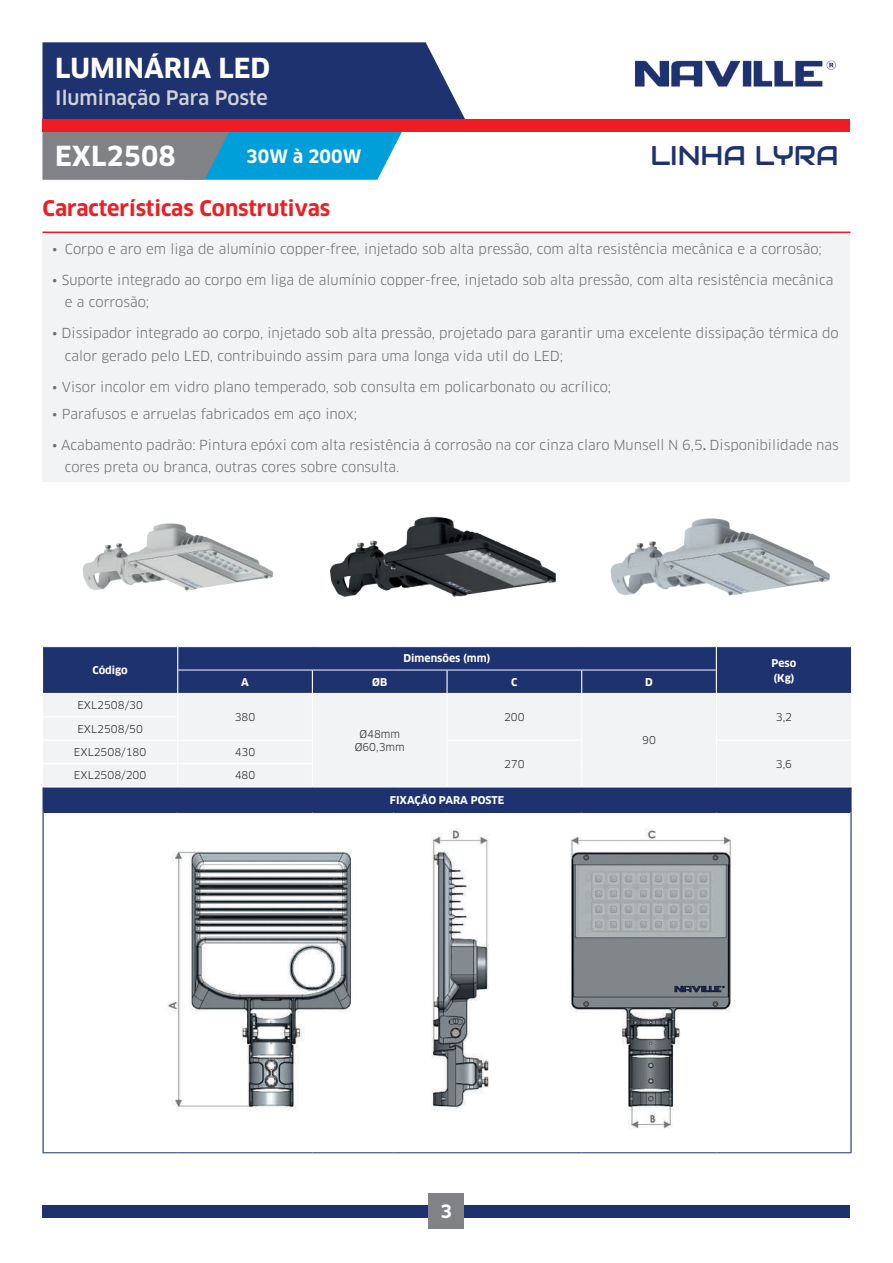
<style>
.page{position:relative;width:893px;height:1263px;background:#fff}
.page>*{position:absolute;margin:0;border:0;box-sizing:border-box;transform-origin:0 0}
.t1{font:700 27px "Clan OT";color:#fff}
.t2{font:27px "Audiowide";color:#1d326f}
.t3{font:700 21px "Clan OT";color:#ee1d23}
.t4{font:500 19.5px "Clan OT";color:#d1d2d4}
.t5{font:700 18px "Clan OT";color:#fff}
.t6{font:13.5px/22.5px "Clan OT";color:#6c6d70}
.t7{font:10.5px/12.6px "Clan OT";color:#231f20;text-align:center}
.t8{font:700 10.5px/15px "Clan OT";color:#fff}
.s1{font-weight:500}
</style>
<div class="page">
<svg style="left:42px;top:131px;width:360px;height:49px;background:#4895b2"></svg>
<div style="left:42px;top:42px;width:423px;height:79px;background:#1d326f"></div>
<div style="left:43px;top:119px;width:807px;height:13px;background:#ee1d23"></div>
<div style="left:43px;top:1205px;width:807px;height:13px;background:#1d326f"></div>
<div style="left:429px;top:1194px;width:35px;height:35px;background:#808285"></div>
<img style="left:635px;top:60px;width:201px;height:27px">
<div style="left:43px;top:232px;width:807px;height:250px;background:#f2f3f4"></div>
<hr style="left:43px;top:232px;width:807px;height:1px;background:#ee1d23">
<img style="left:330px;top:516px;width:226px;height:81px">
<img style="left:610px;top:518px;width:220px;height:78px">
<img style="left:82px;top:523px;width:192px;height:68px">
<div style="left:43px;top:647px;width:808px;height:165px;background:#1d326f"></div>
<div style="left:43px;top:694px;width:808px;height:92px;background:#f2f3f4"></div>
<hr style="left:178px;top:670px;width:134px;height:1px;background:#fff">
<hr style="left:312px;top:670px;width:82px;height:1px;background:#fff">
<hr style="left:394px;top:670px;width:53px;height:1px;background:#fff">
<hr style="left:447px;top:670px;width:135px;height:1px;background:#fff">
<hr style="left:582px;top:670px;width:134px;height:1px;background:#fff">
<hr style="left:43px;top:693px;width:134px;height:1px;background:#fff">
<hr style="left:178px;top:693px;width:134px;height:1px;background:#fff">
<hr style="left:313px;top:693px;width:81px;height:1px;background:#fff">
<hr style="left:394px;top:693px;width:52px;height:1px;background:#fff">
<hr style="left:448px;top:693px;width:133px;height:1px;background:#fff">
<hr style="left:582px;top:693px;width:134px;height:1px;background:#fff">
<hr style="left:446px;top:670px;width:2px;height:23px;background:#fff">
<hr style="left:446px;top:693px;width:2px;height:24px;background:#fff">
<hr style="left:43px;top:716px;width:135px;height:1px;background:#fff">
<hr style="left:446px;top:717px;width:2px;height:23px;background:#fff">
<hr style="left:43px;top:740px;width:135px;height:1px;background:#fff">
<hr style="left:178px;top:740px;width:135px;height:1px;background:#fff">
<hr style="left:446px;top:740px;width:136px;height:1px;background:#fff">
<hr style="left:446px;top:741px;width:2px;height:22px;background:#fff">
<hr style="left:716px;top:740px;width:135px;height:1px;background:#fff">
<hr style="left:43px;top:763px;width:135px;height:1px;background:#fff">
<hr style="left:178px;top:763px;width:135px;height:1px;background:#fff">
<svg style="left:177px;top:647px;width:1px;height:139px"></svg>
<svg style="left:312px;top:670px;width:1px;height:116px"></svg>
<hr style="left:446px;top:763px;width:2px;height:23px;background:#fff">
<svg style="left:581px;top:670px;width:1px;height:116px"></svg>
<hr style="left:43px;top:786px;width:135px;height:1px;background:#fff">
<hr style="left:178px;top:786px;width:134px;height:1px;background:#fff">
<hr style="left:312px;top:786px;width:82px;height:1px;background:#fff">
<hr style="left:394px;top:786px;width:53px;height:1px;background:#fff">
<hr style="left:447px;top:786px;width:135px;height:1px;background:#fff">
<hr style="left:582px;top:786px;width:134px;height:1px;background:#fff">
<hr style="left:716px;top:786px;width:136px;height:1px;background:#fff">
<hr style="left:44px;top:812px;width:134px;height:1px;background:#1d326f">
<hr style="left:178px;top:812px;width:134px;height:1px;background:#1d326f">
<hr style="left:312px;top:812px;width:82px;height:1px;background:#1d326f">
<hr style="left:394px;top:812px;width:53px;height:1px;background:#1d326f">
<hr style="left:447px;top:812px;width:135px;height:1px;background:#1d326f">
<hr style="left:582px;top:812px;width:134px;height:1px;background:#1d326f">
<hr style="left:716px;top:812px;width:134px;height:1px;background:#1d326f">
<svg style="left:43px;top:787px;width:1px;height:25px"></svg>
<hr style="left:850px;top:787px;width:2px;height:25px;background:#1d326f">
<hr style="left:43px;top:812px;width:1px;height:340px;background:#1d326f">
<hr style="left:850px;top:812px;width:2px;height:340px;background:#1d326f">
<hr style="left:43px;top:1152px;width:135px;height:1px;background:#1d326f">
<hr style="left:178px;top:1152px;width:134px;height:1px;background:#1d326f">
<hr style="left:312px;top:1152px;width:82px;height:1px;background:#1d326f">
<hr style="left:394px;top:1152px;width:53px;height:1px;background:#1d326f">
<hr style="left:447px;top:1152px;width:135px;height:1px;background:#1d326f">
<hr style="left:582px;top:1152px;width:134px;height:1px;background:#1d326f">
<hr style="left:716px;top:1152px;width:136px;height:1px;background:#1d326f">
<svg style="left:716px;top:647px;width:1px;height:139px"></svg>
<hr style="left:716px;top:693px;width:135px;height:1px;background:#fff">
<img style="left:168px;top:828px;width:564px;height:301px">
<h1 class="t1" style="left:55px;top:52px;width:216px">LUMINÁRIA LED</h1>
<h3 class="t4" style="left:55px;top:86px;width:214px">Iluminação Para Poste</h3>
<h1 class="t1" style="left:55px;top:140px;width:122px">EXL2508</h1>
<h3 class="t5" style="left:246px;top:146px;width:117px">30W à 200W</h3>
<h1 class="t2" style="left:650px;top:138px;width:190px">LINHA LYRA</h1>
<h2 class="t3" style="left:43px;top:196px;width:289px">Características Construtivas</h2>
<p class="t6" style="left:52px;top:238px;width:771px">• Corpo e aro em liga de alumínio copper-free, injetado sob alta pressão, com alta resistência mecânica e a corrosão;</p>
<p class="t6" style="left:65px;top:269px;width:770px;text-indent:-13px">• Suporte integrado ao corpo em liga de alumínio copper-free, injetado sob alta pressão, com alta resistência mecânica e a corrosão;</p>
<p class="t6" style="left:65px;top:322px;width:775px;text-indent:-13px">• Dissipador integrado ao corpo, injetado sob alta pressão, projetado para garantir uma excelente dissipação térmica do calor gerado pelo LED, contribuindo assim para uma longa vida util do LED;</p>
<p class="t6" style="left:52px;top:376px;width:561px">• Visor incolor em vidro plano temperado, sob consulta em policarbonato ou acrílico;</p>
<p class="t6" style="left:52px;top:402px;width:307px">• Parafusos e arruelas fabricados em aço inox;</p>
<p class="t6" style="left:65px;top:433px;width:775px;text-indent:-13px">• Acabamento padrão: Pintura epóxi com alta resistência á corrosão na cor cinza claro Munsell N 6,5<span class="s1">.</span> Disponibilidade nas cores preta ou branca, outras cores sobre consulta.</p>
<p class="t8" style="left:92px;top:663px;width:37px">Código</p>
<p class="t7" style="left:77px;top:699px;width:67px">EXL2508/30</p>
<p class="t8" style="left:404px;top:651px;width:88px">Dimensões (mm)</p>
<p class="t8" style="left:772px;top:655px;width:26px">Peso (Kg)</p>
<p class="t8" style="left:241px;top:675px;width:9px">A</p>
<p class="t8" style="left:372px;top:675px;width:17px">ØB</p>
<p class="t8" style="left:511px;top:675px;width:8px">C</p>
<p class="t8" style="left:645px;top:675px;width:9px">D</p>
<p class="t7" style="left:235px;top:711px;width:22px">380</p>
<p class="t7" style="left:77px;top:722px;width:67px">EXL2508/50</p>
<p class="t7" style="left:74px;top:746px;width:74px">EXL2508/180</p>
<p class="t7" style="left:235px;top:746px;width:22px">430</p>
<p class="t7" style="left:74px;top:769px;width:74px">EXL2508/200</p>
<p class="t7" style="left:235px;top:769px;width:22px">480</p>
<p class="t7" style="left:355px;top:728px;width:52px">Ø48mm<br>Ø60,3mm</p>
<p class="t7" style="left:504px;top:711px;width:22px">200</p>
<p class="t7" style="left:642px;top:734px;width:15px">90</p>
<p class="t7" style="left:776px;top:711px;width:18px">3,2</p>
<p class="t7" style="left:504px;top:757px;width:22px">270</p>
<p class="t7" style="left:776px;top:757px;width:18px">3,6</p>
<p class="t8" style="left:390px;top:793px;width:116px">FIXAÇÃO PARA POSTE</p>
<h3 class="t5" style="left:441px;top:1200px;width:13px">3</h3>
</div>
